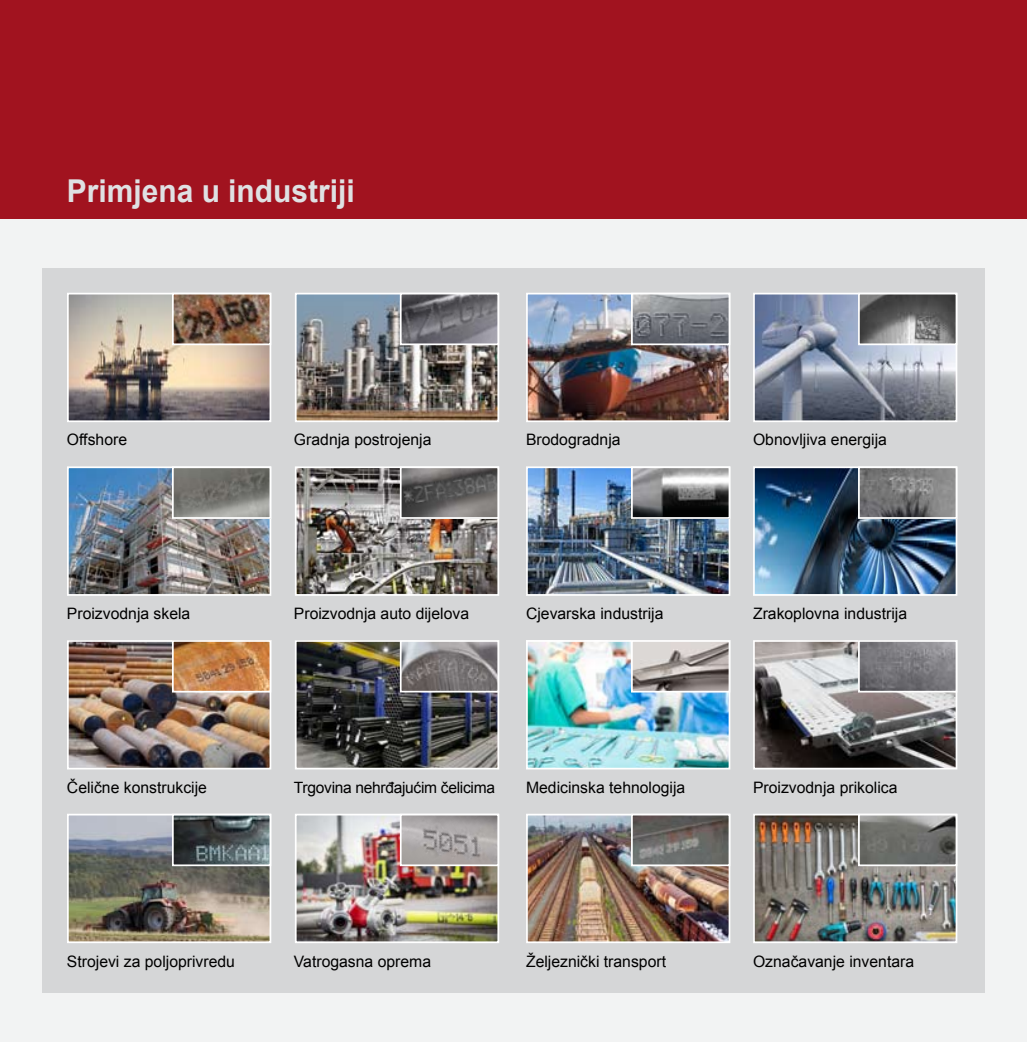
<style>
.page{position:relative;width:1027px;height:1042px;background:#f2f3f3}
.page>*{position:absolute;margin:0;border:0;box-sizing:border-box;transform-origin:0 0}
.t1{font:700 31.5px "Arial";color:#dfe1e3;scale:.95 1}
.t2{font:15.75px "Arial";color:#000}
.t3{font:15.58px "Arial";letter-spacing:-.02em;color:#000}
</style>
<div class="page">
<div style="left:42px;top:268px;width:943px;height:724px;background:#d5d6d7"></div>
<img style="left:70px;top:643px;width:198px;height:123px">
<div style="left:67px;top:640px;width:204px;height:129px;border:2px solid #fff"></div>
<img style="left:175px;top:643px;width:93px;height:46px">
<div style="left:172px;top:640px;width:99px;height:52px;border:2px solid #fff"></div>
<div style="left:0;top:0;width:1027px;height:218px;background:#a1131f"></div>
<img style="left:298px;top:643px;width:198px;height:123px">
<div style="left:295px;top:640px;width:204px;height:129px;border:2px solid #fff"></div>
<img style="left:403px;top:643px;width:93px;height:46px">
<div style="left:400px;top:640px;width:99px;height:52px;border:2px solid #fff"></div>
<img style="left:529px;top:643px;width:198px;height:123px">
<div style="left:526px;top:640px;width:204px;height:129px;border:2px solid #fff"></div>
<img style="left:634px;top:643px;width:93px;height:46px">
<div style="left:631px;top:640px;width:99px;height:52px;border:2px solid #fff"></div>
<img style="left:756px;top:643px;width:198px;height:123px">
<div style="left:753px;top:640px;width:204px;height:129px;border:2px solid #fff"></div>
<img style="left:861px;top:643px;width:93px;height:46px">
<div style="left:858px;top:640px;width:99px;height:52px;border:2px solid #fff"></div>
<img style="left:70px;top:469px;width:198px;height:124px">
<div style="left:67px;top:466px;width:204px;height:130px;border:2px solid #fff"></div>
<img style="left:175px;top:469px;width:93px;height:47px">
<div style="left:172px;top:466px;width:99px;height:53px;border:2px solid #fff"></div>
<img style="left:298px;top:469px;width:198px;height:124px">
<div style="left:295px;top:466px;width:204px;height:130px;border:2px solid #fff"></div>
<img style="left:403px;top:469px;width:93px;height:47px">
<div style="left:400px;top:466px;width:99px;height:53px;border:2px solid #fff"></div>
<img style="left:529px;top:469px;width:198px;height:124px">
<div style="left:526px;top:466px;width:204px;height:130px;border:2px solid #fff"></div>
<img style="left:634px;top:469px;width:93px;height:47px">
<div style="left:631px;top:466px;width:99px;height:53px;border:2px solid #fff"></div>
<img style="left:756px;top:469px;width:198px;height:124px">
<div style="left:753px;top:466px;width:204px;height:130px;border:2px solid #fff"></div>
<img style="left:861px;top:469px;width:93px;height:47px">
<div style="left:858px;top:466px;width:99px;height:53px;border:2px solid #fff"></div>
<img style="left:70px;top:296px;width:198px;height:123px">
<div style="left:67px;top:293px;width:204px;height:129px;border:2px solid #fff"></div>
<img style="left:175px;top:296px;width:93px;height:46px">
<div style="left:172px;top:293px;width:99px;height:52px;border:2px solid #fff"></div>
<img style="left:529px;top:296px;width:198px;height:123px">
<div style="left:526px;top:293px;width:204px;height:129px;border:2px solid #fff"></div>
<img style="left:634px;top:296px;width:93px;height:46px">
<div style="left:631px;top:293px;width:99px;height:52px;border:2px solid #fff"></div>
<img style="left:756px;top:296px;width:198px;height:123px">
<div style="left:753px;top:293px;width:204px;height:129px;border:2px solid #fff"></div>
<img style="left:861px;top:296px;width:93px;height:46px">
<div style="left:858px;top:293px;width:99px;height:52px;border:2px solid #fff"></div>
<img style="left:70px;top:817px;width:198px;height:123px">
<div style="left:67px;top:814px;width:204px;height:129px;border:2px solid #fff"></div>
<img style="left:175px;top:817px;width:93px;height:46px">
<div style="left:172px;top:814px;width:99px;height:52px;border:2px solid #fff"></div>
<img style="left:298px;top:817px;width:198px;height:123px">
<div style="left:295px;top:814px;width:204px;height:129px;border:2px solid #fff"></div>
<img style="left:403px;top:817px;width:93px;height:46px">
<div style="left:400px;top:814px;width:99px;height:52px;border:2px solid #fff"></div>
<img style="left:529px;top:817px;width:198px;height:123px">
<div style="left:526px;top:814px;width:204px;height:129px;border:2px solid #fff"></div>
<img style="left:634px;top:817px;width:93px;height:46px">
<div style="left:631px;top:814px;width:99px;height:52px;border:2px solid #fff"></div>
<img style="left:756px;top:817px;width:198px;height:123px">
<div style="left:753px;top:814px;width:204px;height:129px;border:2px solid #fff"></div>
<img style="left:861px;top:817px;width:93px;height:46px">
<div style="left:858px;top:814px;width:99px;height:52px;border:2px solid #fff"></div>
<img style="left:298px;top:296px;width:198px;height:123px">
<div style="left:295px;top:293px;width:204px;height:129px;border:2px solid #fff"></div>
<img style="left:403px;top:296px;width:93px;height:46px">
<div style="left:400px;top:293px;width:99px;height:52px;border:2px solid #fff"></div>
<h1 class="t1" style="left:67px;top:170px;width:304px">Primjena u industriji</h1>
<p class="t2" style="left:67px;top:430px;width:62px">Offshore</p>
<p class="t2" style="left:294px;top:430px;width:139px">Gradnja postrojenja</p>
<p class="t2" style="left:526px;top:430px;width:96px">Brodogradnja</p>
<p class="t2" style="left:753px;top:430px;width:135px">Obnovljiva energija</p>
<p class="t2" style="left:67px;top:603px;width:125px">Proizvodnja skela</p>
<p class="t2" style="left:294px;top:603px;width:177px">Proizvodnja auto dijelova</p>
<p class="t2" style="left:526px;top:603px;width:139px">Cjevarska industrija</p>
<p class="t2" style="left:753px;top:603px;width:156px">Zrakoplovna industrija</p>
<p class="t2" style="left:67px;top:777px;width:142px">Čelične konstrukcije</p>
<p class="t3" style="left:294px;top:777px;width:203px">Trgovina nehrđajućim čelicima</p>
<p class="t2" style="left:526px;top:777px;width:161px">Medicinska tehnologija</p>
<p class="t2" style="left:753px;top:777px;width:146px">Proizvodnja prikolica</p>
<p class="t2" style="left:67px;top:951px;width:170px">Strojevi za poljoprivredu</p>
<p class="t2" style="left:294px;top:951px;width:139px">Vatrogasna oprema</p>
<p class="t2" style="left:526px;top:951px;width:142px">Željeznički transport</p>
<p class="t2" style="left:753px;top:951px;width:163px">Označavanje inventara</p>
</div>
